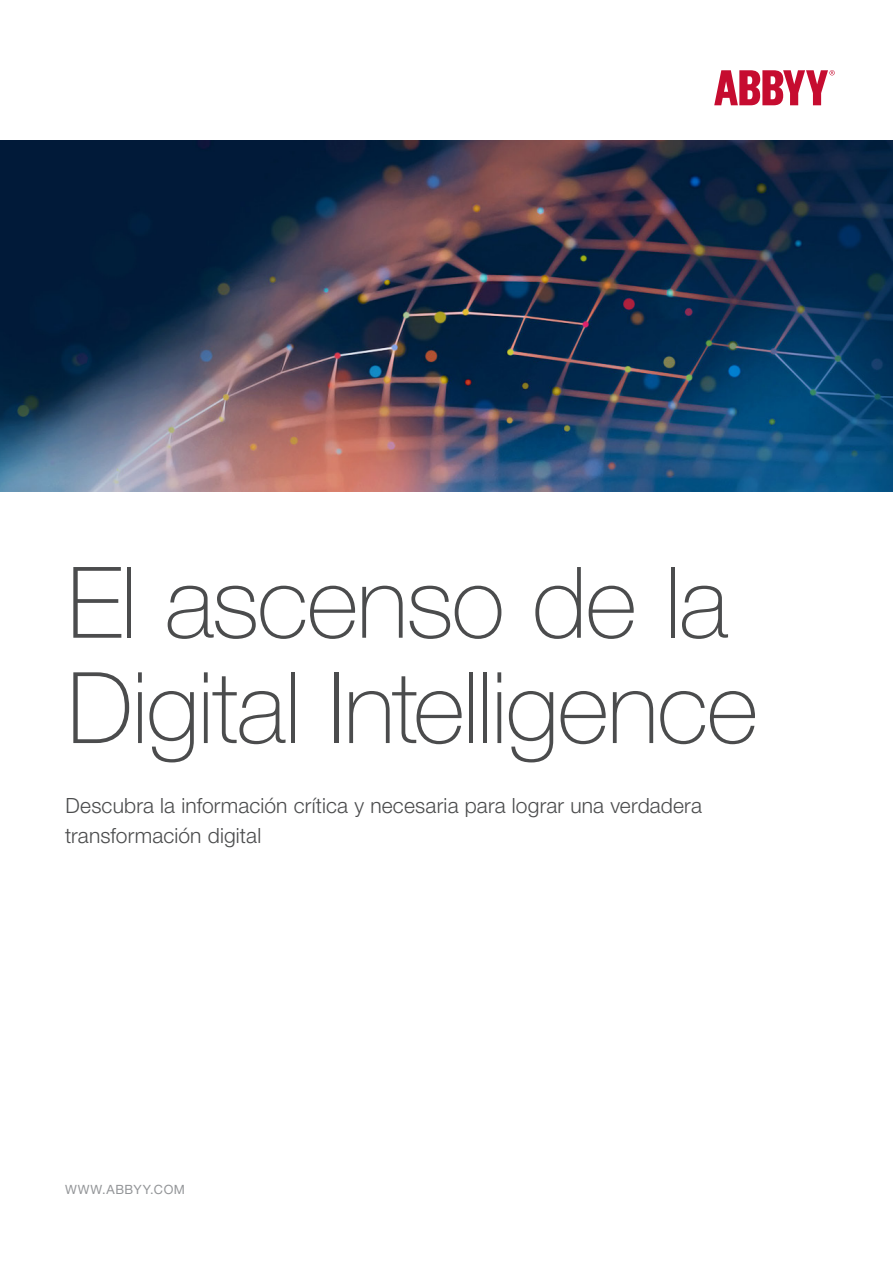
<style>
.page{position:relative;width:893px;height:1263px;background:#fff}
.page>*{position:absolute;margin:0;border:0;box-sizing:border-box;transform-origin:0 0}
.WP_Title{font:100 99px/105.3px "Helvetica Neue LTW1 G";letter-spacing:-.02em;color:#4b4c4d}
.WP_Subtitle{font:300 21px/29.2px "Helvetica Neue LTW1 G";letter-spacing:.01em;color:#4b4c4d}
.t1{font:12.75px "Helvetica Neue LTW1 G";letter-spacing:.045em;color:#939598}
</style>
<div class="page">
<svg style="left:714px;top:70px;width:121px;height:35px"></svg>
<img style="left:0;top:140px;width:893px;height:351px">
<p class="WP_Title" style="left:67px;top:550px;width:693px">El ascenso de la<br>Digital Intelligence</p>
<p class="WP_Subtitle" style="left:65px;top:791px;width:638px">Descubra la información crítica y necesaria para lograr una verdadera transformación digital</p>
<p class="t1" style="left:65px;top:1181px;width:121px">WWW.ABBYY.COM</p>
</div>
